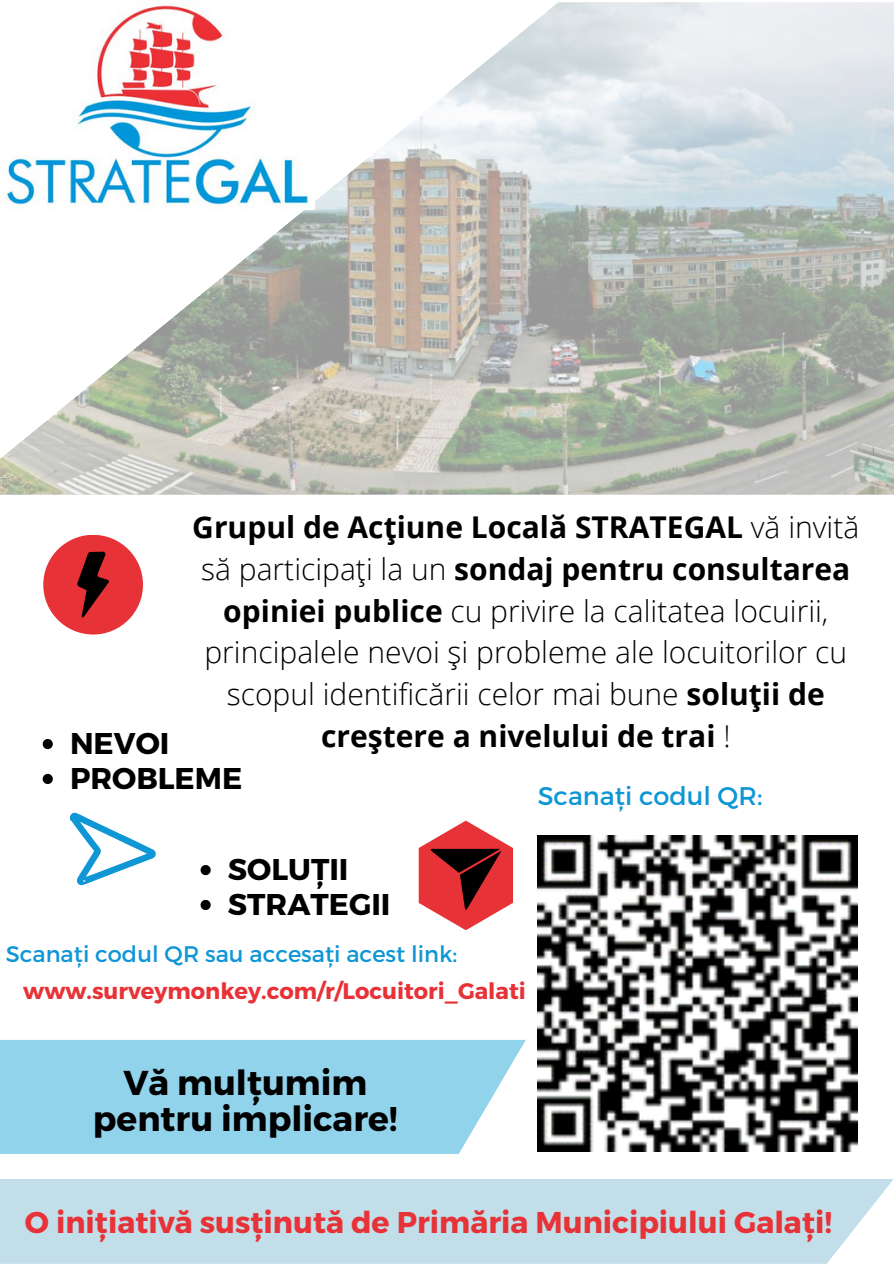
<style>
.page{position:relative;width:894px;height:1264px;background:#fff}
.page>*{position:absolute;margin:0;border:0;box-sizing:border-box;transform-origin:0 0}
.t1{font:700 34.5px/36px "Montserrat";color:#000;text-align:center}
.t2{font:300 30px/41.7px "Open Sans";color:#000;text-align:center}
.t3{font:700 30px "Montserrat";color:#e73237}
.t4{font:700 30px "Montserrat";color:#000}
.t5{font:25.5px "Montserrat";color:#0f96d5}
.t6{font:700 22.5px "Montserrat";color:#e73237}
.t7{font:22.5px "Montserrat";color:#0f96d5}
.s1{font-weight:700}
</style>
<div class="page">
<img style="left:0;top:2px;width:893px;height:492px">
<div style="left:0;top:1039px;width:525px;height:114px;background:#92d3ec"></div>
<div style="left:43px;top:535px;width:100px;height:99px;background:#e73237;border-radius:50%"></div>
<svg style="left:77px;top:551px;width:32px;height:66px"></svg>
<svg style="left:418px;top:820px;width:95px;height:110px"></svg>
<svg style="left:0;top:2px;width:564px;height:468px"></svg>
<img style="left:0;top:2px;width:314px;height:207px">
<img style="left:537px;top:835px;width:320px;height:316px">
<svg style="left:70px;top:812px;width:86px;height:74px"></svg>
<svg style="left:43px;top:739px;width:10px;height:10px"></svg>
<svg style="left:43px;top:773px;width:10px;height:11px"></svg>
<svg style="left:200px;top:865px;width:11px;height:10px"></svg>
<svg style="left:200px;top:899px;width:11px;height:11px"></svg>
<div style="left:0;top:1179px;width:893px;height:84px;background:#c2dee8"></div>
<p class="t2" style="left:192px;top:506px;width:668px"><span class="s1">Grupul de Acțiune Locală STRATEGAL</span> vă invită să participați la un <span class="s1">sondaj pentru consultarea opiniei publice</span> cu privire la calitatea locuirii, principalele nevoi și probleme ale locuitorilor cu scopul identificării celor mai bune <span class="s1">soluții de creștere a nivelului de trai</span> !</p>
<p class="t4" style="left:70px;top:723px;width:101px">NEVOI</p>
<p class="t4" style="left:70px;top:758px;width:174px">PROBLEME</p>
<p class="t5" style="left:537px;top:779px;width:226px">Scanați codul QR:</p>
<p class="t4" style="left:228px;top:849px;width:122px">SOLUȚII</p>
<p class="t4" style="left:228px;top:884px;width:164px">STRATEGII</p>
<p class="t7" style="left:6px;top:939px;width:453px">Scanați codul QR sau accesați acest link:</p>
<p class="t6" style="left:23px;top:976px;width:504px">www.surveymonkey.com/r/Locuitori_Galati</p>
<p class="t1" style="left:93px;top:1062px;width:306px">Vă mulțumim pentru implicare!</p>
<p class="t3" style="left:25px;top:1202px;width:808px">O inițiativă susținută de Primăria Municipiului Galați!</p>
</div>
